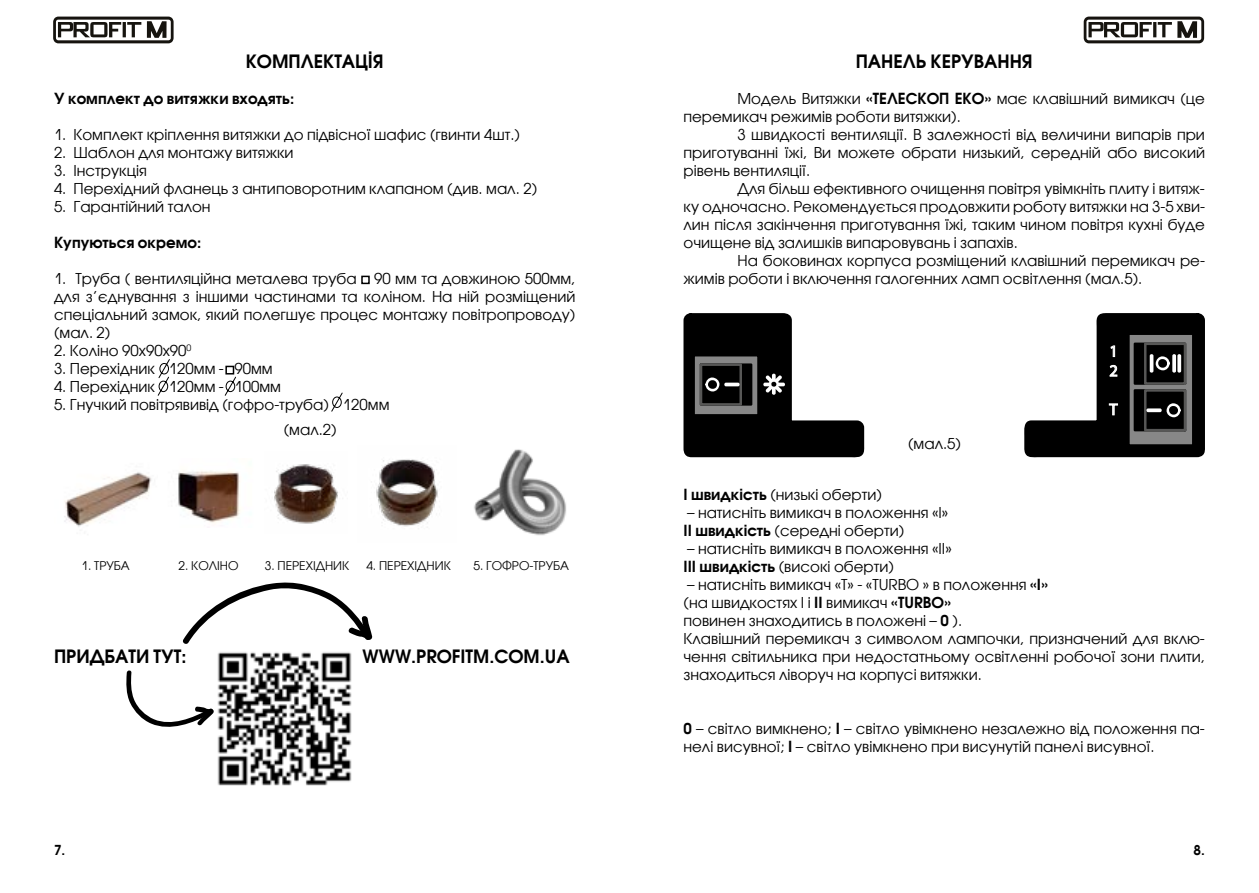
<style>
.page{position:relative;width:1259px;height:893px;background:#fff}
.page>*{position:absolute;margin:0;border:0;box-sizing:border-box;transform-origin:0 0}
.t1{font:700 18px "Avant Garde CTT";color:#000}
.t2{font:16.35px/19.6px "Myriad Pro";color:#fff}
.t3{font:15px/18px "Avant Garde CTT";color:#000}
.t4{font:700 15px "Avant Garde CTT";color:#000}
.t5{font:700 13.5px "Avant Garde CTT";color:#000}
.t6{font:12px "Avant Garde CTT";color:#000}
.s1{font-weight:700}
</style>
<div class="page">
<div style="left:361px;top:276px;width:9px;height:8px;border:2px solid #000"></div>
<img style="left:217px;top:652px;width:135px;height:134px">
<svg style="left:182px;top:582px;width:191px;height:62px"></svg>
<svg style="left:126px;top:670px;width:88px;height:57px"></svg>
<svg style="left:1024px;top:313px;width:181px;height:145px"></svg>
<svg style="left:683px;top:313px;width:181px;height:145px"></svg>
<svg style="left:53px;top:17px;width:121px;height:26px"></svg>
<svg style="left:1083px;top:17px;width:121px;height:26px"></svg>
<svg style="left:157px;top:359px;width:13px;height:37px"></svg>
<svg style="left:224px;top:376px;width:12px;height:20px"></svg>
<svg style="left:331px;top:392px;width:12px;height:20px"></svg>
<img style="left:376px;top:459px;width:62px;height:68px">
<img style="left:274px;top:464px;width:64px;height:60px">
<img style="left:474px;top:449px;width:92px;height:87px">
<img style="left:178px;top:471px;width:62px;height:52px">
<img style="left:64px;top:472px;width:88px;height:55px">
<div style="left:225px;top:366px;width:9px;height:8px;border:2px solid #000"></div>
<p class="t1" style="left:246px;top:50px;width:139px">КОМПЛЕКТАЦІЯ</p>
<p class="t4" style="left:54px;top:89px;width:242px">У комплект до витяжки входять:</p>
<p class="t3" style="left:54px;top:125px;width:467px">1. Комплект кріплення витяжки до підвісної шафис (гвинти 4шт.)</p>
<p class="t3" style="left:54px;top:143px;width:241px">2. Шаблон для монтажу витяжки</p>
<p class="t3" style="left:54px;top:161px;width:94px">3. Інструкція</p>
<p class="t3" style="left:54px;top:179px;width:485px">4. Перехідний фланець з антиповоротним клапаном (див. мал. 2)</p>
<p class="t3" style="left:54px;top:197px;width:158px">5. Гарантійний талон</p>
<p class="t4" style="left:54px;top:233px;width:149px">Купуються окремо:</p>
<p class="t3" style="left:54px;top:269px;width:523px;text-align:justify">1. Труба ( вентиляційна металева труба 90 мм та довжиною 500мм, для з’єднування з іншими частинами та коліном. На ній розміщений спеціальний замок, який полегшує процес монтажу повітропроводу) (мал. 2)</p>
<p class="t3" style="left:54px;top:341px;width:139px">2. Коліно 90х90х90<sup>0</sup></p>
<p class="t3" style="left:54px;top:359px;width:220px">3. Перехідник 120мм - 90мм</p>
<p class="t3" style="left:54px;top:377px;width:228px">4. Перехідник 120мм - 100мм</p>
<p class="t3" style="left:54px;top:395px;width:337px">5. Гнучкий повітрявивід (гофро-труба) 120мм</p>
<p class="t3" style="left:284px;top:421px;width:54px">(мал.2)</p>
<p class="t6" style="left:82px;top:558px;width:50px">1. ТРУБА</p>
<p class="t6" style="left:178px;top:558px;width:62px">2. КОЛІНО</p>
<p class="t6" style="left:265px;top:559px;width:86px">3. ПЕРЕХІДНИК</p>
<p class="t6" style="left:366px;top:558px;width:86px">4. ПЕРЕХІДНИК</p>
<p class="t6" style="left:473px;top:558px;width:97px">5. ГОФРО-ТРУБА</p>
<p class="t1" style="left:54px;top:646px;width:134px">ПРИДБАТИ ТУТ:</p>
<p class="t1" style="left:363px;top:646px;width:208px">WWW.PROFITM.COM.UA</p>
<p class="t1" style="left:855px;top:50px;width:178px">ПАНЕЛЬ КЕРУВАННЯ</p>
<p class="t3" style="left:683px;top:89px;width:523px;text-indent:54px">Модель Витяжки <span class="s1">«ТЕЛЕСКОП ЕКО»</span> має клавішний вимикач (це перемикач режимів роботи витяжки).</p>
<p class="t3" style="left:683px;top:125px;width:523px;text-align:justify;text-indent:54px">3 швидкості вентиляції. В залежності від величини випарів при приготуванні їжі, Ви можете обрати низький, середній або високий рівень вентиляції.</p>
<p class="t3" style="left:683px;top:179px;width:523px;text-align:justify;text-indent:54px">Для більш ефективного очищення повітря увімкніть плиту і витяж&shy;ку одночасно. Рекомендується продовжити роботу витяжки на 3-5 хви&shy;лин після закінчення приготування їжі, таким чином повітря кухні буде очищене від залишків випаровувань і запахів.</p>
<p class="t3" style="left:683px;top:251px;width:523px;text-indent:54px">На боковинах корпуса розміщений клавішний перемикач ре&shy;жимів роботи і включення галогенних ламп освітлення (мал.5).</p>
<p class="t3" style="left:908px;top:434px;width:54px">(мал.5)</p>
<p class="t2" style="left:1109px;top:341px;width:10px">1<br>2</p>
<p class="t2" style="left:1109px;top:399px;width:10px">T</p>
<p class="t3" style="left:683px;top:485px;width:200px"><span class="s1">I швидкість</span> (низькі оберти)</p>
<p class="t3" style="left:683px;top:503px;width:266px">– натисніть вимикач в положення «I»<br><span class="s1">II швидкість</span> (середні оберти)</p>
<p class="t3" style="left:683px;top:539px;width:270px">– натисніть вимикач в положення «II»<br><span class="s1">III швидкість</span> (високі оберти)</p>
<p class="t3" style="left:683px;top:575px;width:523px">– натисніть вимикач «T» - «TURBO » в положення <span class="s1">«I»<br></span>(на швидкостях I і <span class="s1">II</span> вимикач <span class="s1">«TURBO»<br></span>повинен знаходитись в положені – <span class="s1">0</span> ).<br>Клавішний перемикач з символом лампочки, призначений для вклю&shy;чення світильника при недостатньому освітленні робочої зони плити, знаходиться ліворуч на корпусі витяжки.</p>
<p class="t3" style="left:683px;top:719px;width:523px"><span class="s1">0</span> – світло вимкнено; <span class="s1">I</span> – світло увімкнено незалежно від положення па&shy;нелі висувної; <span class="s1">I</span> – світло увімкнено при висунутій панелі висувної.</p>
<p class="t5" style="left:54px;top:841px;width:13px">7.</p>
<p class="t5" style="left:1193px;top:841px;width:13px">8.</p>
</div>
